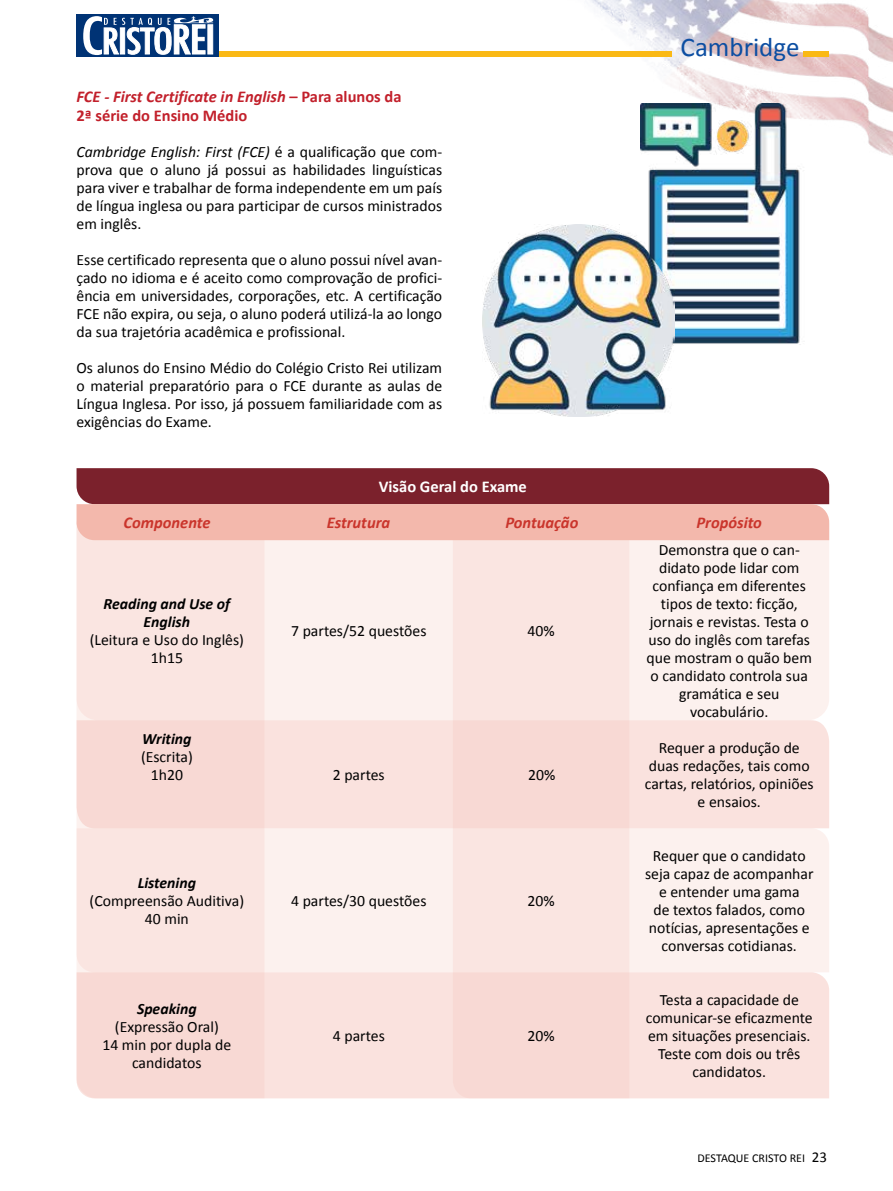
<style>
.page{position:relative;width:893px;height:1191px;background:#fff}
.page>*{position:absolute;margin:0;border:0;box-sizing:border-box;transform-origin:0 0}
.t1{font:27px "Calibri";color:#0c4ea2}
.t2{font:700 16.5px/19.5px "Calibri";color:#c2202b}
.t3{font:italic 700 16.5px "Calibri";color:#ca352c}
.t4{font:700 16.5px "Calibri";color:#fff}
.t5{font:15.75px/18px "Calibri";color:#000;text-align:center}
.t6{font:italic 700 15.75px/18px "Calibri";color:#000;text-align:center}
.t7{font:12px "Calibri";color:#000}
.s1{font-style:italic}
.s2{font-size:15px}
</style>
<div class="page">
<img style="left:590px;top:0;width:303px;height:156px">
<div style="left:77px;top:504px;width:752px;height:216px;background:#fcf1ee;border-radius:21px"></div>
<div style="left:264px;top:828px;width:565px;height:144px;background:#fcf1ee"></div>
<svg style="left:77px;top:468px;width:752px;height:72px;background:#a45659"></svg>
<div style="left:264px;top:720px;width:565px;height:108px;background:#fae2de"></div>
<div style="left:264px;top:972px;width:565px;height:126px;background:#fae2de"></div>
<svg style="left:77px;top:504px;width:187px;height:594px;fill:#fae5e1"></svg>
<svg style="left:453px;top:504px;width:176px;height:594px;fill:#fae5e1"></svg>
<img style="left:640px;top:103px;width:167px;height:242px">
<img style="left:482px;top:224px;width:192px;height:193px">
<div style="left:77px;top:51px;width:595px;height:6px;background:#fab915"></div>
<div style="left:804px;top:51px;width:25px;height:6px;background:#fab915"></div>
<div style="left:77px;top:14px;width:142px;height:43px;background:#003375"></div>
<svg style="left:83px;top:16px;width:130px;height:39px"></svg>
<p class="t2" style="left:77px;top:86px;width:327px"><span class="s1">FCE - First Certificate in English</span> – Para alunos da<br>2ª série do Ensino Médio</p>
<p class="t5" style="left:77px;top:143px;width:367px;text-align:justify"><span class="s1">Cambridge English: First (FCE)</span> é a qualificação que com&shy;prova que o aluno já possui as habilidades linguísticas para viver e trabalhar de forma independente em um país de língua inglesa ou para participar de cursos ministrados em inglês.</p>
<p class="t5" style="left:77px;top:251px;width:367px;text-align:justify">Esse certificado representa que o aluno possui nível avan&shy;çado no idioma e é aceito como comprovação de profici&shy;ência em universidades, corporações, etc. A certificação FCE não expira, ou seja, o aluno poderá utilizá-la ao longo da sua trajetória acadêmica e profissional.</p>
<p class="t5" style="left:77px;top:359px;width:367px;text-align:justify">Os alunos do Ensino Médio do Colégio Cristo Rei utilizam o material preparatório para o FCE durante as aulas de Língua Inglesa. Por isso, já possuem familiaridade com as exigências do Exame.</p>
<p class="t4" style="left:379px;top:476px;width:150px">Visão Geral do Exame</p>
<h1 class="t1" style="left:681px;top:30px;width:120px">Cambridge</h1>
<p class="t3" style="left:124px;top:512px;width:88px">Componente</p>
<p class="t3" style="left:327px;top:512px;width:65px">Estrutura</p>
<p class="t3" style="left:505px;top:512px;width:74px">Pontuação</p>
<p class="t3" style="left:696px;top:512px;width:67px">Propósito</p>
<p class="t5" style="left:646px;top:541px;width:167px">Demonstra que o can&shy;didato pode lidar com confiança em diferentes tipos de texto: ficção, jornais e revistas. Testa o uso do inglês com tarefas que mostram o quão bem o candidato controla sua gramática e seu vocabulário.</p>
<p class="t6" style="left:104px;top:595px;width:128px">Reading and Use of<br>English</p>
<p class="t5" style="left:90px;top:631px;width:156px">(Leitura e Uso do Inglês)<br>1h15</p>
<p class="t5" style="left:291px;top:622px;width:137px">7 partes/52 questões</p>
<p class="t5" style="left:527px;top:622px;width:29px">40%</p>
<p class="t6" style="left:142px;top:730px;width:51px">Writing</p>
<p class="t5" style="left:141px;top:748px;width:53px">(Escrita)<br>1h20</p>
<p class="t6" style="left:138px;top:874px;width:60px">Listening</p>
<p class="t5" style="left:90px;top:892px;width:156px">(Compreensão Auditiva)<br>40 min</p>
<p class="t6" style="left:137px;top:1000px;width:61px">Speaking</p>
<p class="t5" style="left:102px;top:1018px;width:130px">(Expressão Oral)<br>14 min por dupla de candidatos</p>
<p class="t5" style="left:333px;top:766px;width:53px">2 partes</p>
<p class="t5" style="left:528px;top:766px;width:29px">20%</p>
<p class="t5" style="left:291px;top:892px;width:137px">4 partes/30 questões</p>
<p class="t5" style="left:333px;top:1027px;width:53px">4 partes</p>
<p class="t5" style="left:527px;top:892px;width:29px">20%</p>
<p class="t5" style="left:527px;top:1027px;width:29px">20%</p>
<p class="t5" style="left:645px;top:739px;width:170px">Requer a produção de duas redações, tais como cartas, relatórios, opiniões e ensaios.</p>
<p class="t5" style="left:645px;top:847px;width:170px">Requer que o candidato seja capaz de acompanhar e entender uma gama<br>de textos falados, como notícias, apresentações e conversas cotidianas.</p>
<p class="t5" style="left:646px;top:991px;width:168px">Testa a capacidade de comunicar-se eficazmente em situações presenciais.<br>Teste com dois ou três candidatos.</p>
<p class="t7" style="left:697px;top:1150px;width:131px">DESTAQUE CRISTO REI <span class="s2">23</span></p>
</div>
